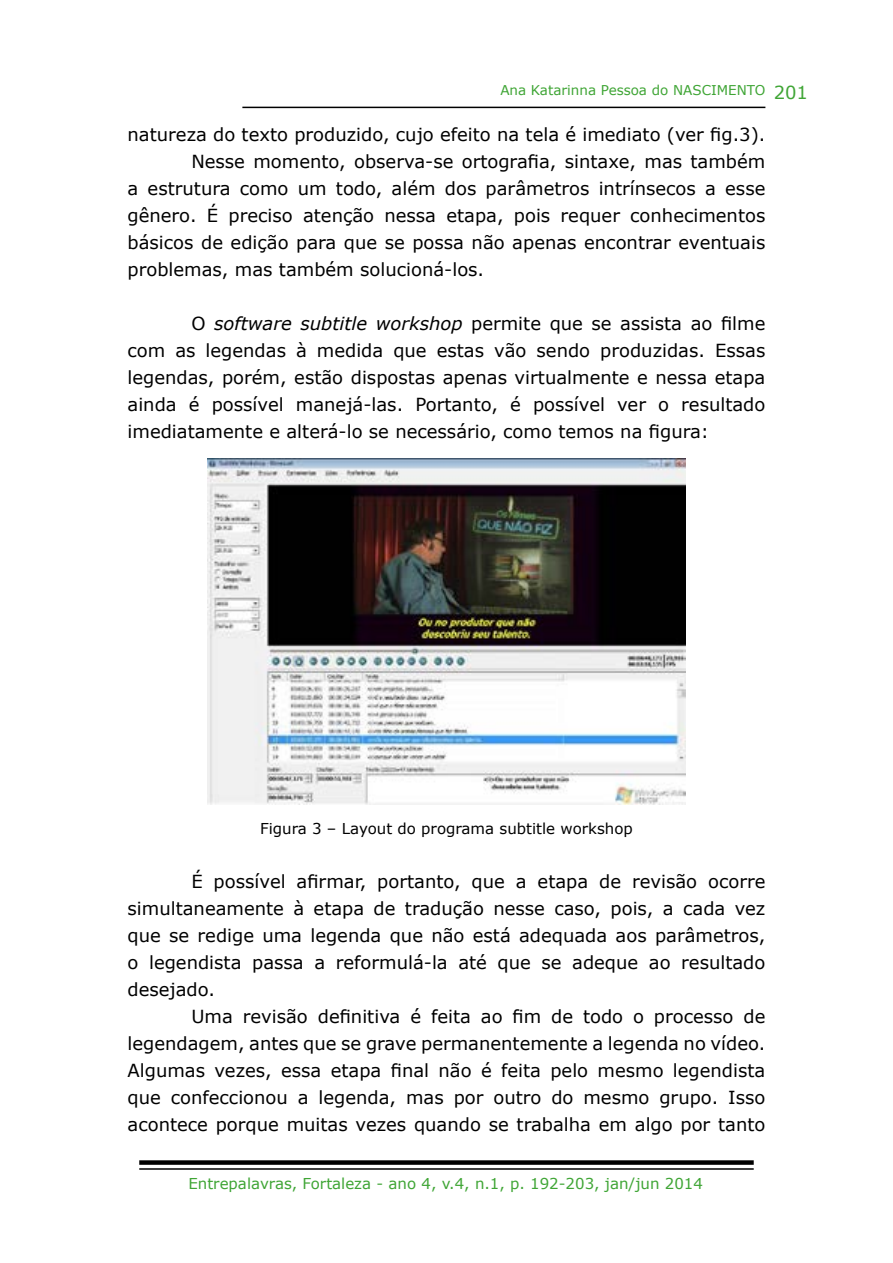
<style>
.page{position:relative;width:893px;height:1263px;background:#fff}
.page>*{position:absolute;margin:0;border:0;box-sizing:border-box;transform-origin:0 0}
.t1{font:18px/27px "Verdana";color:#000;text-align:justify}
.t2{font:15px "Verdana";color:#3fa535}
.t3{font:15px "Verdana";color:#000}
.t4{font:13.5px "Verdana";color:#3fa535}
.s1{font-size:18px}
.s2{font-style:italic}
</style>
<div class="page">
<hr style="left:242px;top:107px;width:523px;height:1px;background:#000">
<div style="left:139px;top:1160px;width:615px;height:5px;background:#000"></div>
<hr style="left:139px;top:1168px;width:615px;height:2px;background:#000">
<img style="left:208px;top:459px;width:477px;height:345px">
<p class="t4" style="left:500px;top:81px;width:309px">Ana Katarinna Pessoa do NASCIMENTO <span class="s1">201</span></p>
<p class="t1" style="left:128px;top:121px;width:639px">natureza do texto produzido, cujo efeito na tela é imediato (ver fig.3).</p>
<p class="t1" style="left:191px;top:148px;width:576px">Nesse momento, observa-se ortografia, sintaxe, mas também</p>
<p class="t1" style="left:128px;top:175px;width:639px">a estrutura como um todo, além dos parâmetros intrínsecos a esse</p>
<p class="t1" style="left:128px;top:202px;width:639px">gênero. É preciso atenção nessa etapa, pois requer conhecimentos</p>
<p class="t1" style="left:128px;top:229px;width:639px">básicos de edição para que se possa não apenas encontrar eventuais</p>
<p class="t1" style="left:128px;top:256px;width:358px">problemas, mas também solucioná-los.</p>
<p class="t1" style="left:128px;top:310px;width:639px;text-indent:64px">O <span class="s2">software subtitle workshop</span> permite que se assista ao filme com as legendas à medida que estas vão sendo produzidas. Essas legendas, porém, estão dispostas apenas virtualmente e nessa etapa ainda é possível manejá-las. Portanto, é possível ver o resultado imediatamente e alterá-lo se necessário, como temos na figura:</p>
<p class="t3" style="left:260px;top:819px;width:374px">Figura 3 – Layout do programa subtitle workshop</p>
<p class="t1" style="left:128px;top:868px;width:639px;text-indent:64px">É possível afirmar, portanto, que a etapa de revisão ocorre simultaneamente à etapa de tradução nesse caso, pois, a cada vez que se redige uma legenda que não está adequada aos parâmetros, o legendista passa a reformulá-la até que se adeque ao resultado desejado.</p>
<p class="t1" style="left:128px;top:1003px;width:639px;text-indent:64px">Uma revisão definitiva é feita ao fim de todo o processo de legendagem, antes que se grave permanentemente a legenda no vídeo.<br>Algumas vezes, essa etapa final não é feita pelo mesmo legendista que confeccionou a legenda, mas por outro do mesmo grupo. Isso acontece porque muitas vezes quando se trabalha em algo por tanto</p>
<p class="t2" style="left:188px;top:1174px;width:516px">Entrepalavras, Fortaleza - ano 4, v.4, n.1, p. 192-203, jan/jun 2014</p>
</div>
